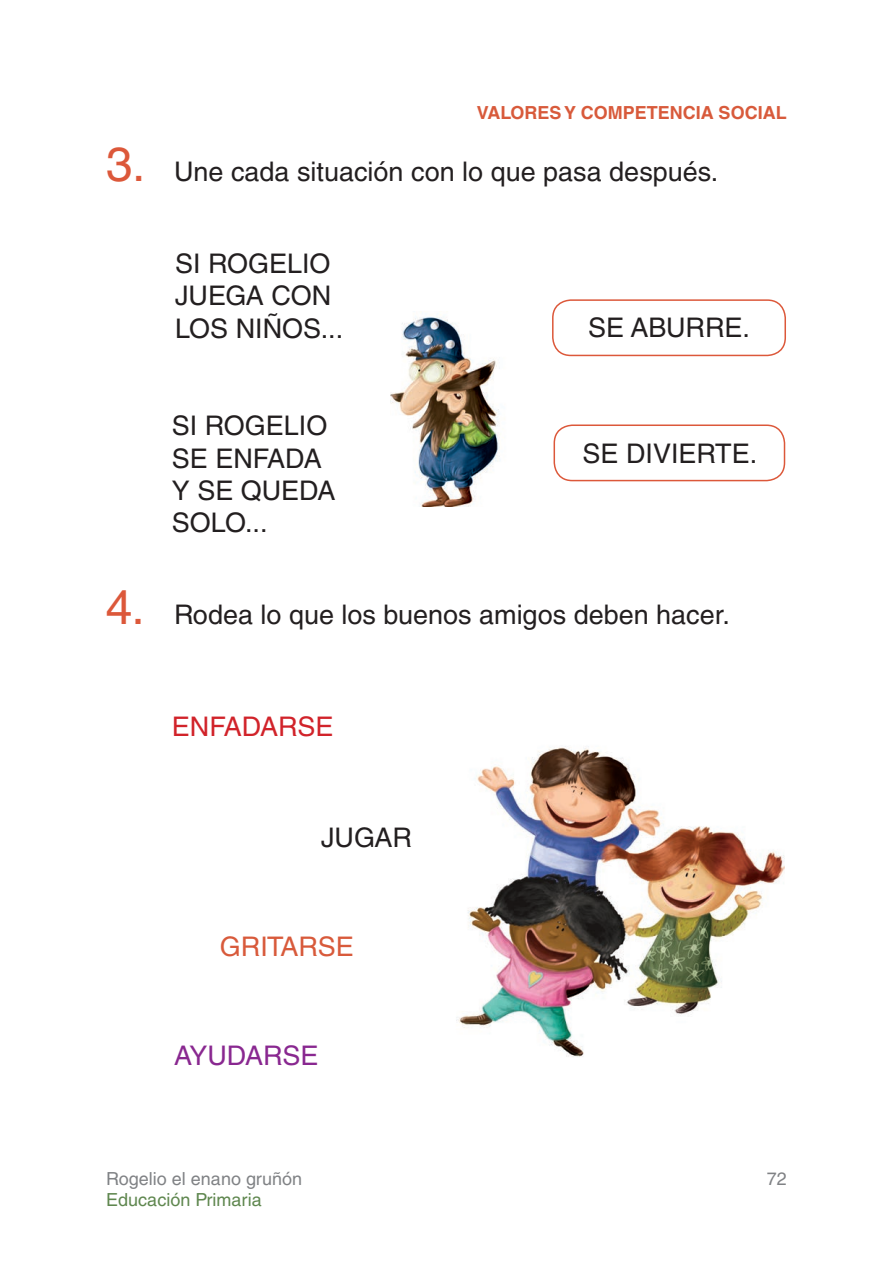
<style>
.page{position:relative;width:893px;height:1263px;background:#fff}
.page>*{position:absolute;margin:0;border:0;box-sizing:border-box;transform-origin:0 0}
.t1{font:27px/32.4px "Helvetica LT Std";color:#231f20}
.t2{font:27px "Helvetica LT Std";color:#d1232a}
.t3{font:27px "Helvetica LT Std";color:#d85a3b}
.t4{font:27px "Helvetica LT Std";color:#892890}
.t5{font:700 18px "Helvetica LT Std";color:#d85a3b}
.t6{font:18px "Helvetica LT Std";color:#808285}
.t7{font:18px "Helvetica LT Std";color:#5f874f}
.s1{font-size:48px;color:#dc583a}
</style>
<div class="page">
<img style="left:390px;top:311px;width:110px;height:195px">
<img style="left:456px;top:746px;width:328px;height:311px">
<div style="left:552px;top:299px;width:234px;height:57px;border:2px solid #dc583a;border-radius:18px"></div>
<div style="left:554px;top:424px;width:231px;height:57px;border:2px solid #dc583a;border-radius:18px"></div>
<p class="t5" style="left:477px;top:102px;width:311px">VALORES Y COMPETENCIA SOCIAL</p>
<p class="t1" style="left:106px;top:155px;width:612px"><span class="s1">3.</span> Une cada situación con lo que pasa después.</p>
<p class="t1" style="left:175px;top:247px;width:167px">SI ROGELIO<br>JUEGA CON<br>LOS NIÑOS...</p>
<p class="t1" style="left:172px;top:409px;width:165px">SI ROGELIO<br>SE ENFADA<br>Y SE QUEDA<br>SOLO...</p>
<p class="t1" style="left:588px;top:312px;width:161px">SE ABURRE.</p>
<p class="t1" style="left:582px;top:437px;width:174px">SE DIVIERTE.</p>
<p class="t1" style="left:106px;top:598px;width:623px"><span class="s1">4.</span> Rodea lo que los buenos amigos deben hacer.</p>
<p class="t2" style="left:172px;top:710px;width:162px">ENFADARSE</p>
<p class="t1" style="left:321px;top:821px;width:91px">JUGAR</p>
<p class="t3" style="left:220px;top:931px;width:134px">GRITARSE</p>
<p class="t4" style="left:174px;top:1040px;width:145px">AYUDARSE</p>
<p class="t6" style="left:106px;top:1168px;width:196px">Rogelio el enano gruñón</p>
<p class="t7" style="left:106px;top:1190px;width:157px">Educación Primaria</p>
<p class="t6" style="left:767px;top:1168px;width:21px">72</p>
</div>
